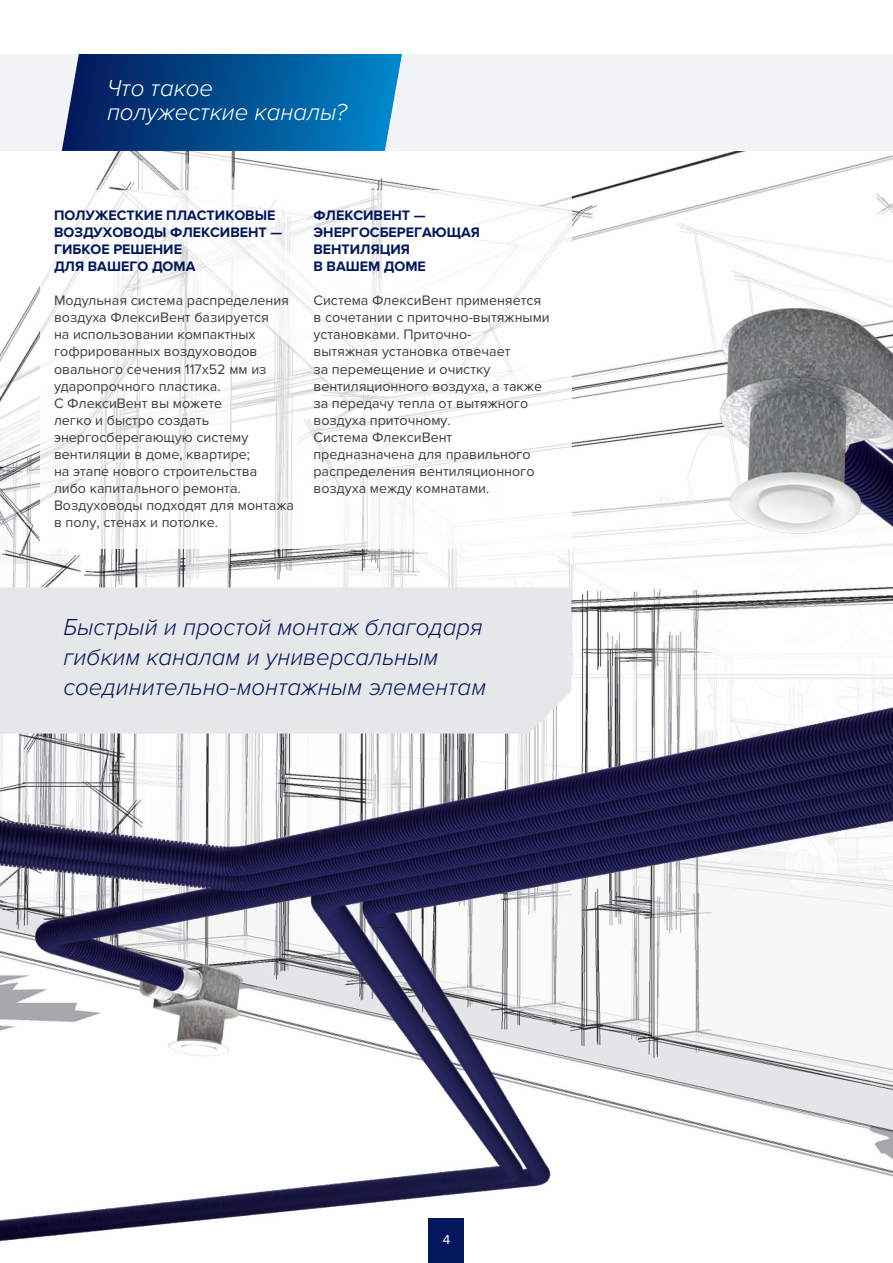
<style>
.page{position:relative;width:893px;height:1263px;background:#fff}
.page>*{position:absolute;margin:0;border:0;box-sizing:border-box;transform-origin:0 0}
.t1{font:italic 300 24px/30px "Proxima Nova";color:#04175c}
.t2{font:italic 300 24px/24px "Proxima Nova";color:#fff}
.t3{font:14.25px/17.1px "Proxima Nova";color:#3e3e3f}
.t4{font:700 14.25px/17.1px "Proxima Nova";color:#04175c}
.t5{font:13.5px "Proxima Nova";color:#fff}
</style>
<div class="page">
<div style="left:0;top:54px;width:893px;height:97px;background:#f2f3f4"></div>
<svg style="left:74px;top:54px;width:328px;height:23px;background:#045191"></svg>
<img style="left:0;top:77px;width:893px;height:1186px">
<div style="left:40px;top:190px;width:531px;height:359px;background:#fff"></div>
<div style="left:429px;top:1218px;width:35px;height:45px;background:#04175c"></div>
<h1 class="t2" style="left:107px;top:76px;width:242px">Что такое полужесткие каналы?</h1>
<p class="t4" style="left:54px;top:207px;width:230px">ПОЛУЖЕСТКИЕ ПЛАСТИКОВЫЕ<br>ВОЗДУХОВОДЫ ФЛЕКСИВЕНТ —<br>ГИБКОЕ РЕШЕНИЕ<br>ДЛЯ ВАШЕГО ДОМА</p>
<p class="t3" style="left:54px;top:292px;width:242px">Модульная система распределения воздуха ФлексиВент базируется<br>на использовании компактных гофрированных воздуховодов овального сечения 117х52 мм из ударопрочного пластика.<br>С ФлексиВент вы можете<br>легко и быстро создать энергосберегающую систему вентиляции в доме, квартире;<br>на этапе нового строительства<br>либо капитального ремонта.<br>Воздуховоды подходят для монтажа в полу, стенах и потолке.</p>
<p class="t4" style="left:313px;top:207px;width:168px">ФЛЕКСИВЕНТ —<br>ЭНЕРГОСБЕРЕГАЮЩАЯ<br>ВЕНТИЛЯЦИЯ<br>В ВАШЕМ ДОМЕ</p>
<p class="t3" style="left:313px;top:292px;width:238px">Система ФлексиВент применяется в сочетании с приточно-вытяжными установками. Приточно-<br>вытяжная установка отвечает<br>за перемещение и очистку вентиляционного воздуха, а также за передачу тепла от вытяжного воздуха приточному.<br>Система ФлексиВент предназначена для правильного распределения вентиляционного воздуха между комнатами.</p>
<h1 class="t1" style="left:63px;top:612px;width:424px">Быстрый и простой монтаж благодаря гибким каналам и универсальным соединительно-монтажным элементам</h1>
<p class="t5" style="left:443px;top:1232px;width:9px">4</p>
</div>
